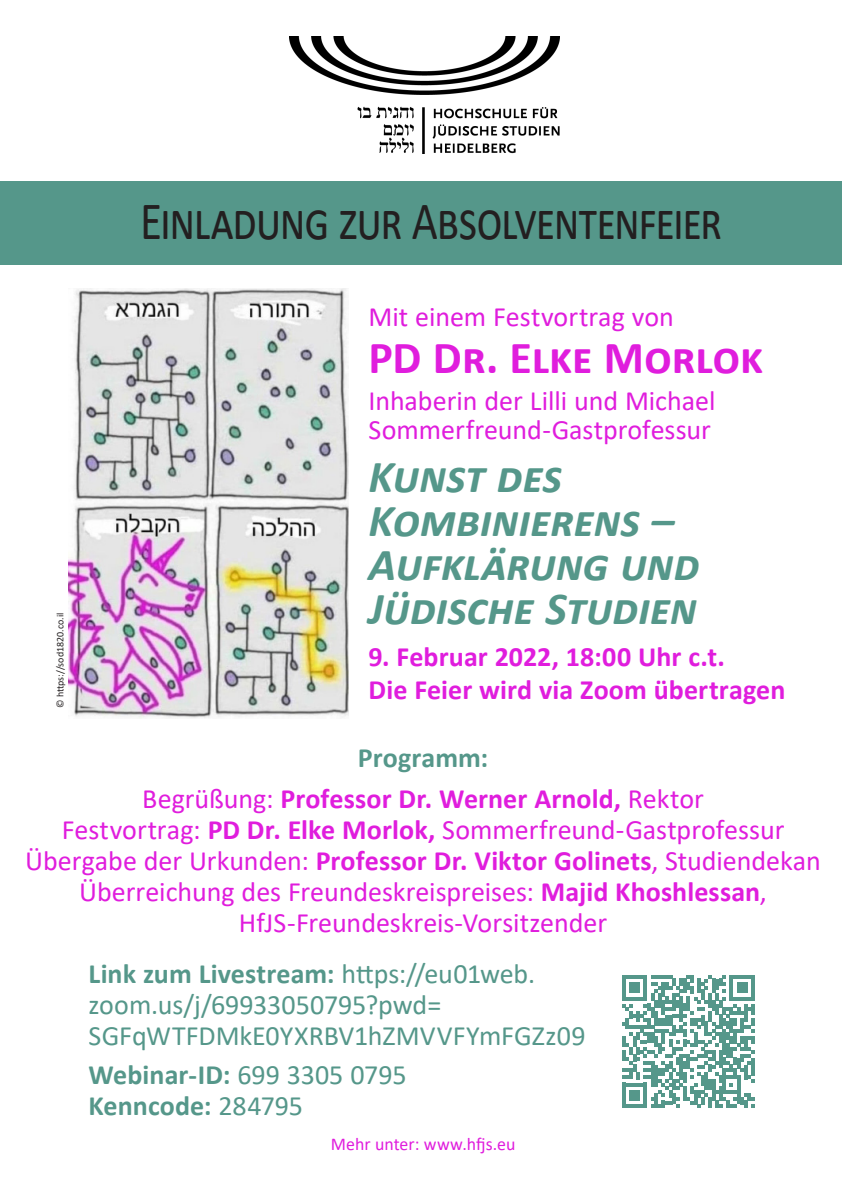
<style>
.page{position:relative;width:842px;height:1191px;background:#fff}
.page>*{position:absolute;margin:0;border:0;box-sizing:border-box;transform-origin:0 0}
.t1{font:54.3px "Calibri";letter-spacing:-.03em;color:#231f20;scale:.83 1}
.t2{font:italic 700 46px/44px "Calibri";letter-spacing:-.005em;color:#55978a}
.t3{font:700 46px "Calibri";letter-spacing:-.005em;color:#e01ddd}
.t4{font:28px/31px "Calibri";color:#e01ddd;text-align:center}
.t5{font:700 28px/41px "Calibri";letter-spacing:.005em;color:#e01ddd;text-align:center}
.t6{font:28px/31px "Calibri";color:#55978a}
.t7{font:700 28px/31px "Calibri";letter-spacing:.005em;color:#55978a}
.t8{font:28px "Calibri";color:#fff}
.t9{font:18px "Calibri";letter-spacing:.005em;color:#e01ddd}
.t10{font:10px "Calibri";color:#231f20}
.s1{color:#55978a}
.s2{font-weight:400}
.s3{font-weight:700}
.s4{font-weight:400;color:#fff}
</style>
<div class="page">
<img style="left:290px;top:37px;width:270px;height:117px">
<div style="left:0;top:181px;width:842px;height:83px;background:#55978a"></div>
<img style="left:69px;top:289px;width:279px;height:430px">
<svg style="left:622px;top:975px;width:133px;height:132px"></svg>
<p class="t10" style="left:53px;top:708px;width:97px;rotate:-90deg">© https://sod1820.co.il</p>
<h1 class="t1" style="left:140px;top:183px;width:703px">Einladung zur Absolventenfeier</h1>
<p class="t4" style="left:369px;top:300px;width:307px">Mit einem Festvortrag von</p>
<h2 class="t3" style="left:369px;top:325px;width:396px">PD Dr. Elke Morlok</h2>
<p class="t4" style="left:369px;top:386px;width:348px;line-height:29px;text-align:left">Inhaberin der Lilli und Michael<br>Sommerfreund-Gastprofessur</p>
<h2 class="t2" style="left:369px;top:453px;width:333px">Kunst des<br>Kombinierens –<br>Aufklärung und<br>Jüdische Studien</h2>
<p class="t5" style="left:369px;top:640px;width:418px;line-height:33px;text-align:left">9. Februar 2022, 18:00 Uhr c.t.<br>Die Feier wird via Zoom übertragen</p>
<p class="t5" style="left:142px;top:737px;width:563px"><span class="s1">Programm:<br></span><span class="s2">Begrüßung:</span> Professor Dr. Werner Arnold, <span class="s2">Rektor</span></p>
<p class="t4" style="left:25px;top:814px;width:797px">Festvortrag: <span class="s3">PD Dr. Elke Morlok,</span> Sommerfreund-Gastprofessur Übergabe der Urkunden: <span class="s3">Professor Dr. Viktor Golinets</span>, Studiendekan Überreichung des Freundeskreispreises: <span class="s3">Majid Khoshlessan</span>, HfJS-Freundeskreis-Vorsitzender</p>
<p class="t6" style="left:89px;top:957px;width:498px"><span class="s3">Link zum Livestream:</span> https://eu01web. zoom.us/j/69933050795?pwd=<br>SGFqWTFDMkE0YXRBV1hZMVVFYmFGZz09</p>
<p class="t7" style="left:89px;top:1059px;width:319px">Webinar-ID: <span class="s2">699 3305 0795<br></span>Kenncode: <span class="s2">284795</span><span class="s4">.</span></p>
<p class="t8" style="left:383px;top:949px;width:82px">............</p>
<p class="t9" style="left:331px;top:1131px;width:186px">Mehr unter: www.hfjs.eu</p>
</div>
